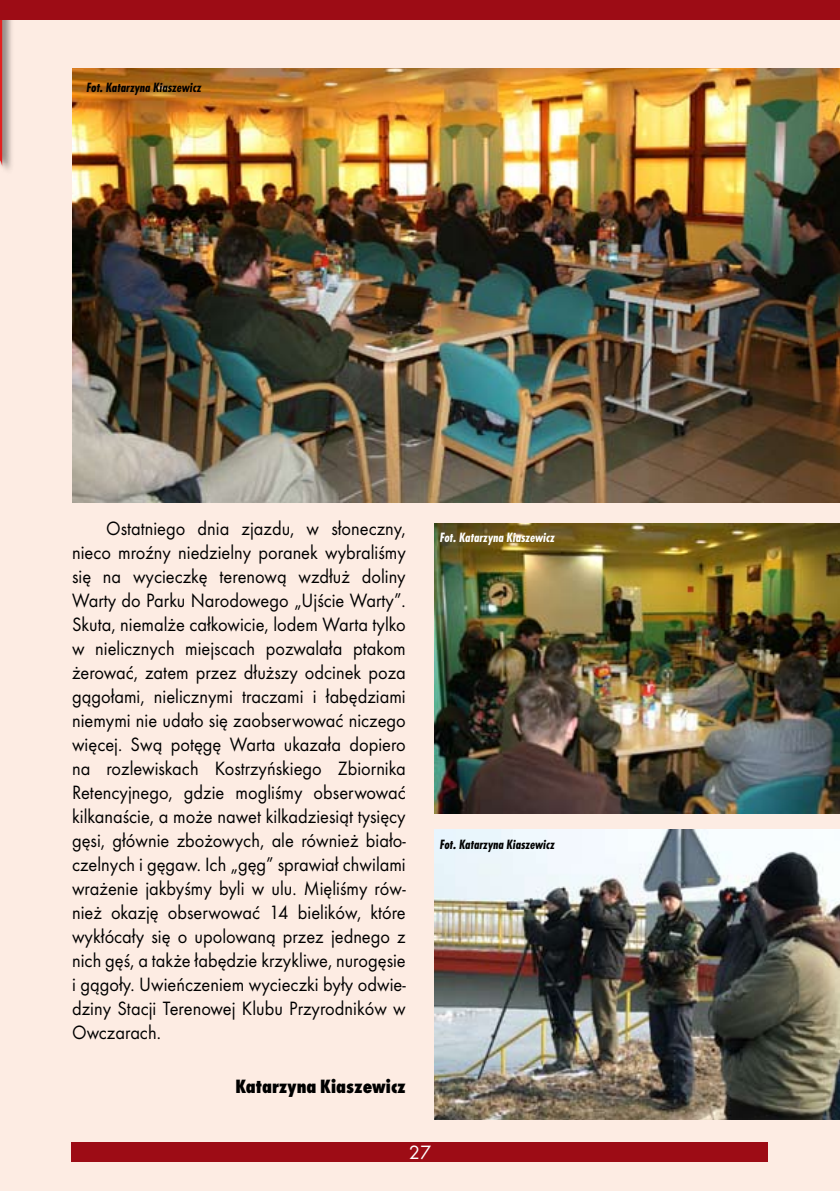
<style>
.page{position:relative;width:840px;height:1191px;background:#fff}
.page>*{position:absolute;margin:0;border:0;box-sizing:border-box;transform-origin:0 0}
.t1{font:20px/24px "Futur TEE";color:#000;text-align:justify;scale:.92 1}
.t2{font:20px "Futur TEE Ext Bol Con";color:#000}
.t3{font:20px "Futur TEE";color:#fff}
.t4{font:italic 14px "Futur TEE Bol Con";color:#000}
.t5{font:italic 14px "Futur TEE Bol Con";color:#fff}
</style>
<div class="page">
<div style="left:0;top:0;width:839px;height:1191px;background:#fdece3"></div>
<img style="left:434px;top:830px;width:405px;height:289px">
<img style="left:434px;top:523px;width:405px;height:290px">
<img style="left:72px;top:68px;width:767px;height:434px">
<div style="left:0;top:0;width:15px;height:259px;background:#000;opacity:.4"></div>
<svg style="left:0;top:20px;width:2px;height:239px"></svg>
<div style="left:0;top:0;width:839px;height:20px;background:#9d0c15"></div>
<div style="left:72px;top:1141px;width:695px;height:20px;background:#9d0c15"></div>
<p class="t4" style="left:86px;top:79px;width:116px">Fot. Katarzyna Kiaszewicz</p>
<p class="t1" style="left:72px;top:516px;width:364px;text-indent:34px">Ostatniego dnia zjazdu, w słoneczny, nieco mroźny niedzielny poranek wybraliśmy się na wycieczkę terenową wzdłuż doliny Warty do Parku Narodowego „Ujście Warty”.<br>Skuta, niemalże całkowicie, lodem Warta tylko w nielicznych miejscach pozwalała ptakom żerować, zatem przez dłuższy odcinek poza gągołami, nielicznymi traczami i łabędziami niemymi nie udało się zaobserwować niczego więcej. Swą potęgę Warta ukazała dopiero na rozlewiskach Kostrzyńskiego Zbiornika Retencyjnego, gdzie mogliśmy obserwować kilkanaście, a może nawet kilkadziesiąt tysięcy gęsi, głównie zbożowych, ale również biało&shy;czelnych i gęgaw. Ich „gęg” sprawiał chwilami wrażenie jakbyśmy byli w ulu. Mięliśmy rów&shy;nież okazję obserwować 14 bielików, które wykłócały się o upolowaną przez jednego z nich gęś, a także łabędzie krzykliwe, nurogęsie i gągoły. Uwieńczeniem wycieczki były odwie&shy;dziny Stacji Terenowej Klubu Przyrodników w Owczarach.</p>
<p class="t2" style="left:235px;top:1075px;width:172px">Katarzyna Kiaszewicz</p>
<p class="t5" style="left:439px;top:529px;width:116px">Fot. Katarzyna Kiaszewicz</p>
<p class="t4" style="left:439px;top:836px;width:116px">Fot. Katarzyna Kiaszewicz</p>
<p class="t3" style="left:408px;top:1140px;width:24px">27</p>
</div>
